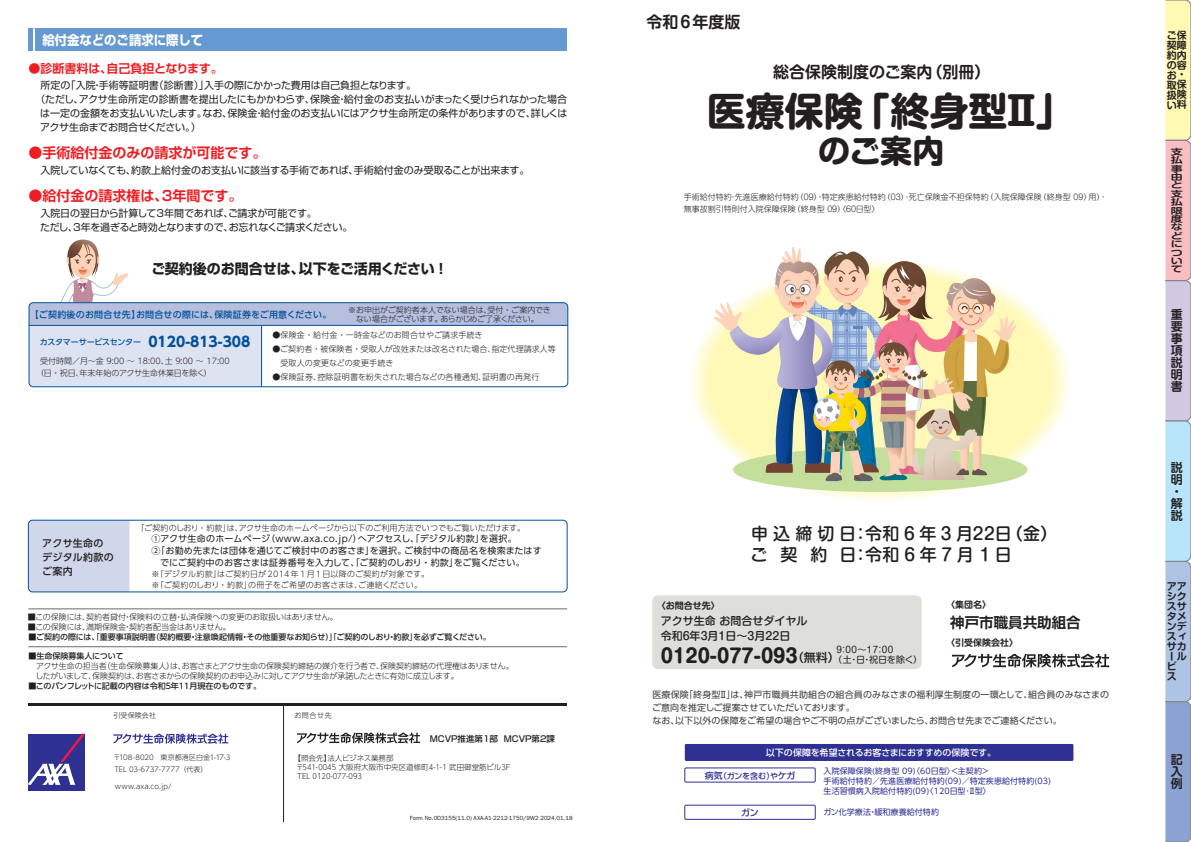
<style>
.page{position:relative;width:1191px;height:842px;background:#fff}
.page>*{position:absolute;margin:0;border:0;box-sizing:border-box;transform-origin:0 0}
.t1{font:700 39px "Shin M Go Pro";color:#231f20}
.t2{font:700 32px "Shin M Go Pro";color:#231f20}
.t3{font:700 19px "Shin M Go Pro";color:#231f20}
.t4{font:500 17px/21.4px "Shin M Go Pro";letter-spacing:.15em;color:#231f20}
.t5{font:500 17px "Shin M Go Pro";letter-spacing:.275em;color:#231f20}
.t6{font:700 16px "Shin M Go Pro De";color:#231f20}
.t7{font:700 14.5px "Shin Go Pro De";color:#231f20}
.t8{font:700 14px "Shin Go Pro De";color:#ee1d23}
.t9{font:700 14px "Shin Go Pro";color:#231f20}
.t10{font:700 13px "Shin Go Pro";color:#fff;scale:.95 1}
.t11{font:700 12px "Shin Go Pro De";letter-spacing:-.005em;color:#ee1d23}
.t12{font:700 12px/12px "Shin M Go Pro De";color:#231f20;text-align:justify}
.t13{font:500 11px/15px "Shin M Go Pro";color:#231f20}
.t14{font:10px/14px "Shin Go Pro";letter-spacing:-.01em;color:#231f20}
.t15{font:700 10px/10px "Shin M Go Pro De";color:#231f20}
.t16{font:10px "Shin Go Pro";letter-spacing:-.03em;color:#231f20}
.t17{font:500 10px/14px "UD Shin Go Pro";letter-spacing:.025em;color:#231f20}
.t18{font:9px "UD Shin Go Pro";letter-spacing:.02em;color:#231f20}
.t19{font:9px/13px "UD Shin Go Pro";letter-spacing:.01em;color:#3e3e3f}
.t20{font:500 9px "UD Shin Go Pro";letter-spacing:.025em;color:#01519b}
.t21{font:500 9px "UD Shin Go Pro";letter-spacing:-.02em;color:#fff}
.t22{font:9px/10px "Shin M Go Pro";letter-spacing:.005em;color:#231f20}
.t23{font:700 9px "Shin M Go Pro De";color:#231f20}
.t24{font:500 9px "Shin Go Pro";color:#2e3092}
.t25{font:500 8.5px "Shin Go Pro";color:#231f20}
.t26{font:700 8.4px/8.4px "Shin M Go Pro De";color:#231f20;text-align:justify;scale:1.43 1}
.t27{font:300 8px/10px "UD Shin Go Pro";color:#231f20}
.t28{font:500 8px "UD Shin Go Pro";color:#231f20}
.t29{font:8px/10px "UD Shin Go Pro";letter-spacing:.01em;color:#2e3092}
.t30{font:300 8px/12px "Shin M Go Pro";color:#231f20}
.t31{font:300 8px/11px "UD Shin Go Pro";letter-spacing:.04em;color:#231f20}
.t32{font:300 8px "UD Shin Go Pro";letter-spacing:.02em;color:#231f20}
.t33{font:500 8px "UD Shin Go Pro";letter-spacing:-.035em;color:#01519b}
.t34{font:500 8px "Shin Go Pro";letter-spacing:-.03em;color:#2e3092}
.t35{font:300 7.5px/9px "UD Shin Go Pro";color:#231f20}
.t36{font:300 7px "UD Shin Go Pro";letter-spacing:.005em;color:#231f20}
.t37{font:6px "ITC Franklin Gothic Std";color:#231f20}
.s1{font-weight:700;font-size:14px}
.s2{font-weight:500;font-size:12px}
.s3{font-size:9px}
</style>
<div class="page">
<hr style="left:28px;top:703px;width:539px;height:2px;background:#231f20">
<hr style="left:283px;top:705px;width:1px;height:117px;background:#231f20">
<svg style="left:297px;top:733px;width:123px;height:10px"></svg>
<div style="left:709px;top:274px;width:341px;height:213px;background:#fff9b8;border-radius:50%"></div>
<div style="left:733px;top:447px;width:294px;height:45px;background:#c4df9b;border-radius:50%"></div>
<svg style="left:712px;top:247px;width:305px;height:236px"></svg>
<hr style="left:28px;top:608px;width:539px;height:1px;background:#666b70">
<hr style="left:28px;top:646px;width:539px;height:1px;background:#666b70">
<svg style="left:952px;top:654px;width:157px;height:13px"></svg>
<div style="left:652px;top:595px;width:269px;height:74px;background:#dededa;border-radius:5px"></div>
<div style="left:685px;top:744px;width:388px;height:17px;background:#2e3092"></div>
<div style="left:684px;top:768px;width:131px;height:14px;border:1px solid #2e3092"></div>
<div style="left:684px;top:805px;width:131px;height:14px;border:1px solid #2e3092"></div>
<svg style="left:113px;top:734px;width:115px;height:10px"></svg>
<div style="left:28px;top:734px;width:57px;height:56px;background:#2e3092"></div>
<svg style="left:28px;top:734px;width:57px;height:51px"></svg>
<div style="left:28px;top:520px;width:101px;height:72px;background:#d1d7ea"></div>
<div style="left:28px;top:520px;width:539px;height:72px;border:1px solid #01519b;border-radius:4px"></div>
<div style="left:28px;top:28px;width:539px;height:23px;background:#6599d1"></div>
<hr style="left:33px;top:28px;width:2px;height:23px;background:#fff">
<svg style="left:29px;top:240px;width:539px;height:146px"></svg>
<div style="left:29px;top:302px;width:539px;height:85px;border:1px solid #01519b;border-radius:4px"></div>
<hr style="left:261px;top:325px;width:1px;height:62px;background:#01519b">
<hr style="left:29px;top:325px;width:539px;height:1px;background:#01519b">
<svg style="left:1165px;top:0;width:26px;height:842px;background:#c9cbd4"></svg>
<h3 class="t10" style="left:43px;top:29px;width:171px">給付金などのご請求に際して</h3>
<h3 class="t11" style="left:28px;top:59px;width:196px">●診断書料は、自己負担となります。</h3>
<p class="t14" style="left:40px;top:77px;width:377px">所定の「入院・手術等証明書（診断書）」入手の際にかかった費用は自己負担となります。</p>
<p class="t14" style="left:35px;top:91px;width:533px">（ただし、アクサ生命所定の診断書を提出したにもかかわらず、保険金・給付金のお支払いがまったく受けられなかった場合</p>
<p class="t14" style="left:40px;top:105px;width:528px">は一定の金額をお支払いいたします。なお、保険金・給付金のお支払いにはアクサ生命所定の条件がありますので、詳しくは</p>
<p class="t16" style="left:40px;top:119px;width:162px">アクサ生命までお問合せください。）</p>
<h3 class="t8" style="left:28px;top:141px;width:239px">●手術給付金のみの請求が可能です。</h3>
<p class="t14" style="left:40px;top:162px;width:490px">入院していなくても、約款上給付金のお支払いに該当する手術であれば、手術給付金のみ受取ることが出来ます。</p>
<h3 class="t8" style="left:28px;top:184px;width:216px">●給付金の請求権は、3年間です。</h3>
<p class="t14" style="left:40px;top:205px;width:314px">入院日の翌日から計算して3年間であれば、ご請求が可能です。<br>ただし、3年を過ぎると時効となりますので、お忘れなくご請求ください。</p>
<h3 class="t9" style="left:151px;top:257px;width:294px">ご契約後のお問合せは、以下をご活用ください !</h3>
<p class="t20" style="left:30px;top:307px;width:303px">【ご契約後のお問合せ先】お問合せの際には、保険証券をご用意ください。</p>
<p class="t27" style="left:348px;top:305px;width:204px;line-height:9px;text-align:center">※お申出がご契約者本人でない場合は、受付・ご案内できない場合がございます。あらかじめご了承ください。</p>
<p class="t27" style="left:36px;top:354px;width:195px;line-height:12px;text-indent:4px">受付時間／月～金 9:00 ～ 18:00、土 9:00 ～ 17:00（日・祝日、年末年始のアクサ生命休業日を除く）</p>
<p class="t32" style="left:272px;top:328px;width:212px">●保険金・給付金・一時金などのお問合せやご請求手続き</p>
<p class="t27" style="left:280px;top:342px;width:277px;line-height:14px;text-indent:-8px">●ご契約者・被保険者・受取人が改姓または改名された場合、指定代理請求人等受取人の変更などの変更手続き</p>
<p class="t32" style="left:272px;top:370px;width:268px">●保険証券、控除証明書を紛失された場合などの各種通知、証明書の再発行</p>
<p class="t33" style="left:40px;top:335px;width:212px">カスタマーサービスセンター <span class="s1">0120-813-308</span></p>
<p class="t17" style="left:42px;top:536px;width:73px">アクサ生命のデジタル約款のご案内</p>
<p class="t27" style="left:136px;top:522px;width:390px">「ご契約のしおり・約款」は、アクサ生命のホームページから以下のご利用方法でいつでもご覧いただけます。</p>
<p class="t18" style="left:151px;top:531px;width:367px">①アクサ生命のホームページ（www.axa.co.jp/）へアクセスし、「デジタル約款」を選択。</p>
<p class="t18" style="left:151px;top:543px;width:392px">②「お勤め先または団体を通じてご検討中のお客さま」を選択。ご検討中の商品名を検索またはす</p>
<p class="t18" style="left:160px;top:555px;width:366px">でにご契約中のお客さまは証券番号を入力して、「ご契約のしおり・約款」をご覧ください。</p>
<p class="t31" style="left:151px;top:568px;width:279px">※「デジタル約款」はご契約日が2014年1月1日以降のご契約が対象です。※「ご契約のしおり・約款」の冊子をご希望のお客さまは、ご連絡ください。</p>
<p class="t27" style="left:28px;top:612px;width:311px">■この保険には、契約者貸付・保険料の立替・払済保険への変更のお取扱いはありません。</p>
<p class="t27" style="left:28px;top:622px;width:204px">■この保険には、満期保険金・契約者配当金はありません。</p>
<p class="t28" style="left:28px;top:631px;width:464px">■ご契約の際には、「重要事項説明書（契約概要・注意喚起情報・その他重要なお知らせ）」「ご契約のしおり・約款」を必ずご覧ください。</p>
<p class="t28" style="left:28px;top:649px;width:97px">■生命保険募集人について</p>
<p class="t27" style="left:35px;top:660px;width:480px">アクサ生命の担当者（生命保険募集人）は、お客さまとアクサ生命の保険契約締結の媒介を行う者で、保険契約締結の代理権はありません。したがいまして、保険契約は、お客さまからの保険契約のお申込みに対してアクサ生命が承諾したときに有効に成立します。</p>
<p class="t28" style="left:28px;top:679px;width:234px">■このパンフレットに記載の内容は令和5年11月現在のものです。</p>
<p class="t36" style="left:113px;top:709px;width:44px">引受保険会社</p>
<p class="t36" style="left:113px;top:752px;width:118px">〒108-8020　東京都港区白金1-17-3</p>
<p class="t36" style="left:114px;top:764px;width:95px">TEL 03-6737-7777（代表）</p>
<p class="t36" style="left:115px;top:781px;width:58px">www.axa.co.jp/</p>
<p class="t36" style="left:294px;top:709px;width:39px">お問合せ先</p>
<p class="t25" style="left:430px;top:731px;width:127px">MCVP推進第1部 MCVP第2課</p>
<p class="t35" style="left:296px;top:754px;width:217px;text-indent:-3px">【照会先】法人ビジネス業務部<br>〒541-0045 大阪府大阪市中央区道修町4-1-1 武田御堂筋ビル3Ｆ<br>TEL 0120-077-093</p>
<p class="t37" style="left:410px;top:814px;width:164px">Form No.0D3155(11.0) AXA-A1-2212-1750/9W2 2024.01.18</p>
<h3 class="t6" style="left:646px;top:9px;width:96px">令和6年度版</h3>
<h3 class="t6" style="left:773px;top:59px;width:219px">総合保険制度のご案内（別冊）</h3>
<h1 class="t1" style="left:707px;top:79px;width:369px">医療保険「終身型Ⅱ」</h1>
<h2 class="t2" style="left:818px;top:124px;width:128px">のご案内</h2>
<p class="t30" style="left:683px;top:190px;width:425px">手術給付特約・先進医療給付特約（09）・特定疾患給付特約（03）・死亡保険金不担保特約（入院保障保険（終身型 09）用）・無事故割引特則付入院保障保険（終身型 09）〈60日型〉</p>
<h3 class="t4" style="left:750px;top:521px;width:308px">申込締切日：令和 6 年 3 月22日（金）ご 契 約 日：</h3>
<h3 class="t5" style="left:865px;top:541px;width:148px">令和6年7月1日</h3>
<p class="t23" style="left:656px;top:598px;width:64px">〈お問合せ先〉</p>
<h3 class="t13" style="left:660px;top:612px;width:148px">アクサ生命 お問合せダイヤル令和6年3月1日～3月22日</h3>
<h3 class="t3" style="left:660px;top:640px;width:181px">0120-077-093<span class="s2">（無料）</span></h3>
<p class="t22" style="left:833px;top:643px;width:90px;text-indent:3px">9：00～17：00<br>（土・日・祝日を除く）</p>
<p class="t23" style="left:946px;top:597px;width:46px">〈集団名〉</p>
<h3 class="t7" style="left:950px;top:610px;width:132px">神戸市職員共助組合</h3>
<p class="t23" style="left:946px;top:635px;width:73px">〈引受保険会社〉</p>
<p class="t19" style="left:652px;top:687px;width:458px">医療保険「終身型Ⅱ」は、神戸市職員共助組合の組合員のみなさまの福利厚生制度の一環として、組合員のみなさまのご意向を推定しご提案させていただいております。<br>なお、以下以外の保障をご希望の場合やご不明の点がございましたら、お問合せ先までご連絡ください。</p>
<p class="t21" style="left:766px;top:745px;width:232px">以下の保障を希望されるお客さまにおすすめの保険です。</p>
<p class="t34" style="left:704px;top:769px;width:92px"><span class="s3">病気</span>（ガンを含む）や<span class="s3">ケガ</span></p>
<p class="t29" style="left:823px;top:766px;width:229px">入院保障保険(終身型 09)〈60日型〉＜主契約＞<br>手術給付特約／先進医療給付特約(09)／特定疾患給付特約(03)生活習慣病入院給付特約(09)〈120日型･Ⅱ型〉</p>
<p class="t24" style="left:741px;top:805px;width:19px">ガン</p>
<p class="t29" style="left:823px;top:807px;width:117px">ガン化学療法・緩和療養給付特約</p>
<p class="t15" style="left:1166px;top:29px;width:21px">ご保</p>
<p class="t15" style="left:1166px;top:39px;width:21px">契障</p>
<p class="t15" style="left:1166px;top:49px;width:21px">約内</p>
<p class="t15" style="left:1166px;top:59px;width:21px">の容</p>
<p class="t15" style="left:1166px;top:69px;width:18px">お・</p>
<p class="t15" style="left:1176px;top:78px;width:11px">保</p>
<p class="t15" style="left:1176px;top:88px;width:11px">険</p>
<p class="t15" style="left:1176px;top:98px;width:11px">料</p>
<p class="t15" style="left:1166px;top:79px;width:11px;text-align:justify">取扱い</p>
<p class="t26" style="left:1170px;top:146px;width:10px">支払事由と支払限度などについて</p>
<h3 class="t12" style="left:1170px;top:307px;width:13px">重要事項説明書</h3>
<h3 class="t12" style="left:1170px;top:460px;width:13px;text-align:left">説明・解説</h3>
<p class="t15" style="left:1166px;top:580px;width:21px">アアシクスサタメンデスィサカールビス</p>
<h3 class="t12" style="left:1170px;top:752px;width:13px">記入例</h3>
</div>
